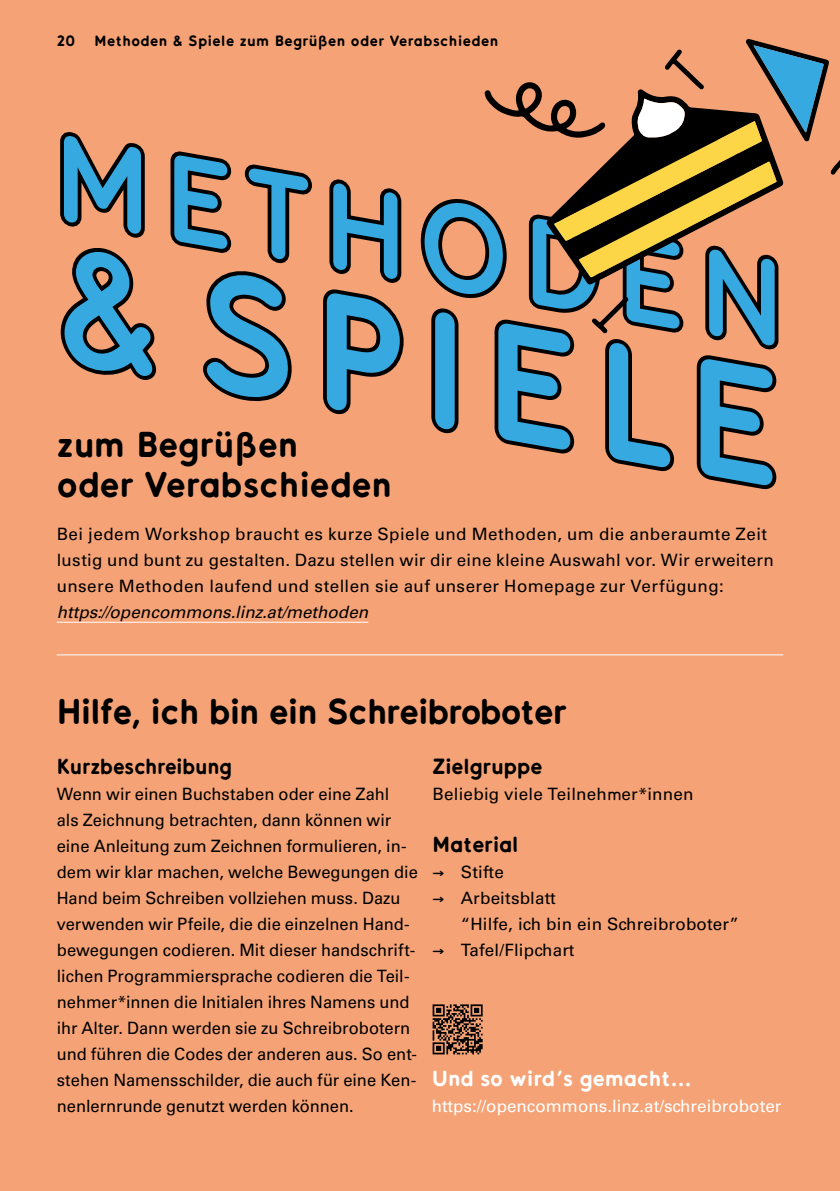
<style>
.page{position:relative;width:840px;height:1191px;background:#fff}
.page>*{position:absolute;margin:0;border:0;box-sizing:border-box;transform-origin:0 0}
.t1{font:36px/40px "Tilde Black Rounded";letter-spacing:-.02em;color:#000}
.t2{font:22px "Tilde Black Rounded";letter-spacing:-.01em;color:#000}
.t3{font:22px "Tilde Black Rounded";letter-spacing:-.01em;color:#fff}
.t4{font:17px/26px "Univers LT Std";letter-spacing:.005em;color:#000}
.t5{font:17px/26px "Univers LT Std";letter-spacing:.025em;color:#000}
.t6{font:17px "Univers LT Std";color:#fff}
.t7{font:italic 17px "Univers LT Std";color:#000}
.t8{font:15px "Tilde Black Rounded";letter-spacing:.02em;color:#000}
.s1{font-family:"Tilde Rounded"}
</style>
<div class="page">
<div style="left:0;top:0;width:839px;height:1191px;background:#f5a376"></div>
<hr style="left:57px;top:622px;width:311px;height:1px;background:#fff">
<svg style="left:68px;top:355px;width:709px;height:135px"></svg>
<svg style="left:60px;top:132px;width:719px;height:223px"></svg>
<svg style="left:591px;top:297px;width:37px;height:36px"></svg>
<hr style="left:57px;top:654px;width:725px;height:1px;background:#fff">
<svg style="left:546px;top:280px;width:233px;height:5px"></svg>
<svg style="left:484px;top:39px;width:355px;height:241px"></svg>
<svg style="left:432px;top:1004px;width:50px;height:50px"></svg>
<p class="t8" style="left:57px;top:31px;width:20px">20</p>
<p class="t8" style="left:94px;top:31px;width:405px">Methoden &amp; Spiele zum Begrüßen oder Verabschieden</p>
<h1 class="t1" style="left:57px;top:425px;width:337px">zum Begrüßen<br>oder Verabschieden</h1>
<p class="t5" style="left:57px;top:521px;width:718px">Bei jedem Workshop braucht es kurze Spiele und Methoden, um die anberaumte Zeit lustig und bunt zu gestalten. Dazu stellen wir dir eine kleine Auswahl vor. Wir erweitern unsere Methoden laufend und stellen sie auf unserer Homepage zur Verfügung:</p>
<p class="t7" style="left:57px;top:602px;width:313px">https://opencommons.linz.at/methoden</p>
<h1 class="t1" style="left:57px;top:691px;width:511px">Hilfe, ich bin ein Schreibroboter</h1>
<p class="t2" style="left:57px;top:753px;width:177px">Kurzbeschreibung</p>
<p class="t4" style="left:57px;top:781px;width:362px">Wenn wir einen Buchstaben oder eine Zahl<br>als Zeichnung betrachten, dann können wir eine Anleitung zum Zeichnen formulieren, in&shy;dem wir klar machen, welche Bewegungen die Hand beim Schreiben vollziehen muss. Dazu verwenden wir Pfeile, die die einzelnen Hand&shy;bewegungen codieren. Mit dieser handschrift&shy;lichen Programmiersprache codieren die Teil&shy;nehmer*innen die Initialen ihres Namens und ihr Alter. Dann werden sie zu Schreibrobotern und führen die Codes der anderen aus. So ent&shy;stehen Namensschilder, die auch für eine Ken&shy;nenlernrunde genutzt werden können.</p>
<p class="t2" style="left:432px;top:753px;width:112px">Zielgruppe</p>
<p class="t4" style="left:432px;top:781px;width:262px">Beliebig viele Teilneh<span class="s1">m</span>er*innen</p>
<p class="t2" style="left:432px;top:831px;width:87px">Material</p>
<p class="t4" style="left:460px;top:859px;width:279px">Stifte<br>Arbeitsblatt<br>“Hilfe, ich bin ein Schreibroboter”<br>Tafel/Flipchart</p>
<p class="t3" style="left:431px;top:1065px;width:261px">Und so wird’s gemacht...</p>
<p class="t6" style="left:431px;top:1096px;width:351px">https://opencommons.linz.at/schreibroboter</p>
</div>
